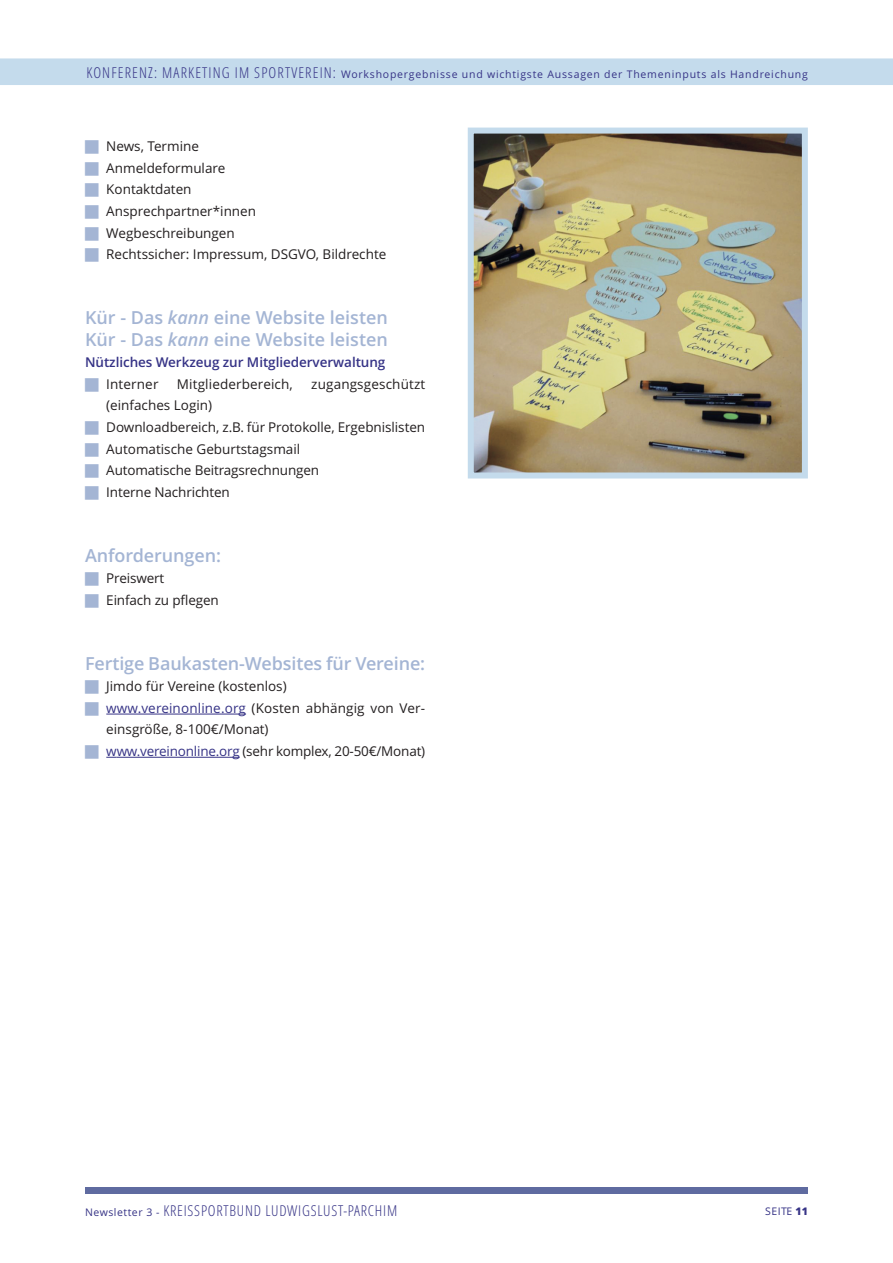
<style>
.page{position:relative;width:893px;height:1263px;background:#fff}
.page>*{position:absolute;margin:0;border:0;box-sizing:border-box;transform-origin:0 0}
.t1{font:600 18px/21.6px "Open Sans";letter-spacing:-.005em;color:#a4b5d4}
.t2{font:300 15px "Open Sans Condensed";letter-spacing:.05em;color:#363386}
.t3{font:13.5px/21.6px "Open Sans";color:#231f20}
.t4{font:600 13.5px "Open Sans";letter-spacing:-.005em;color:#363386}
.t5{font:10.5px "Open Sans";letter-spacing:.075em;color:#363386}
.s1{font-family:"Open Sans Condensed";font-weight:300;font-size:15px}
.s2{font-style:italic}
.s3{color:#363386}
.s4{font-family:"Open Sans";font-weight:400;font-size:10.5px}
.s5{font-weight:800}
</style>
<div class="page">
<div style="left:85px;top:1188px;width:723px;height:6px;background:#5f6ba0"></div>
<hr style="left:106px;top:714px;width:140px;height:1px;background:#363386">
<hr style="left:117px;top:757px;width:123px;height:1px;background:#363386">
<img style="left:475px;top:135px;width:326px;height:336px">
<div style="left:468px;top:128px;width:340px;height:350px;border:6px solid #c4dbec"></div>
<div style="left:0;top:58px;width:893px;height:27px;background:#c4dbec"></div>
<p class="t5" style="left:87px;top:69px;width:723px"><span class="s1">KONFERENZ: MARKETING IM SPORTVEREIN:</span> Workshopergebnisse und wichtigste Aussagen der Themeninputs als Handreichung</p>
<p class="t3" style="left:106px;top:136px;width:282px">News, Termine<br>Anmeldeformulare<br>Kontaktdaten<br>Ansprechpartner*innen<br>Wegbeschreibungen<br>Rechtssicher: Impressum, DSGVO, Bildrechte</p>
<h1 class="t1" style="left:85px;top:307px;width:304px">Kür - Das <span class="s2">kann</span> eine Website leisten<br>Kür - Das <span class="s2">kann</span> eine Website leisten</h1>
<p class="t4" style="left:85px;top:355px;width:302px">Nützliches Werkzeug zur Mitgliederverwaltung</p>
<p class="t3" style="left:106px;top:373px;width:54px">Interner</p>
<p class="t3" style="left:177px;top:373px;width:117px">Mitgliederbereich,</p>
<p class="t3" style="left:311px;top:373px;width:115px">zugangsgeschützt</p>
<p class="t3" style="left:106px;top:395px;width:320px">(einfaches Login)<br>Downloadbereich, z.B. für Protokolle, Ergebnislisten<br>Automatische Geburtstagsmail<br>Automatische Beitragsrechnungen<br>Interne Nachrichten</p>
<h1 class="t1" style="left:85px;top:545px;width:138px">Anforderungen:</h1>
<p class="t3" style="left:106px;top:568px;width:114px">Preiswert<br>Einfach zu pflegen</p>
<h1 class="t1" style="left:85px;top:653px;width:342px">Fertige Baukasten-Websites für Vereine:</h1>
<p class="t3" style="left:106px;top:676px;width:320px">Jimdo für Vereine (kostenlos) <span class="s3">www.vereinonline.org</span> (Kosten abhängig von Ver&shy;einsgröße, 8-100€/Monat)<br><span class="s3">www.vereinonline.org</span> (sehr komplex, 20-50€/Monat)</p>
<p class="t2" style="left:85px;top:1202px;width:314px"><span class="s4">Newsletter 3 -</span> KREISSPORTBUND LUDWIGSLUST-PARCHIM</p>
<p class="t5" style="left:765px;top:1205px;width:44px">SEITE <span class="s5">11</span></p>
</div>
